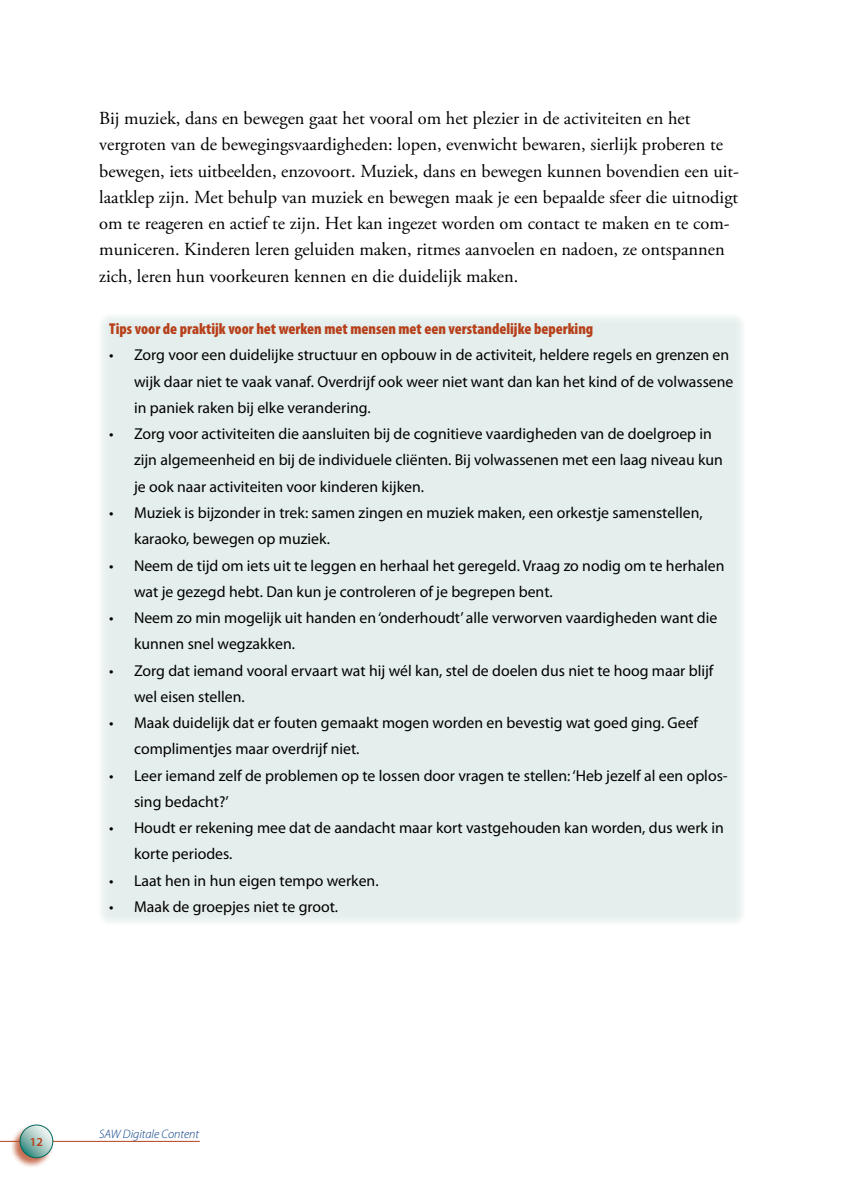
<style>
.page{position:relative;width:844px;height:1191px;background:#fff}
.page>*{position:absolute;margin:0;border:0;box-sizing:border-box;transform-origin:0 0}
.t1{font:18.38px/26.2px "Adobe Garamond Pro";color:#000}
.t2{font:15.75px/26.2px "Myriad Pro";color:#000}
.t3{font:900 condensed 15.75px "Myriad Pro";color:#b7401b}
.t4{font:italic 300 12.25px "Myriad Pro";color:#003882}
.t5{font:600 12.25px "Myriad Pro";color:#b7401b}
</style>
<div class="page">
<div style="left:99px;top:314px;width:645px;height:610px;background:#e4eeec"></div>
<hr style="left:0;top:1141px;width:200px;height:1px;background:#b7401b">
<div style="left:9px;top:1124px;width:44px;height:43px;background:#b7401b;opacity:.75"></div>
<svg style="left:20px;top:1125px;width:33px;height:32px"></svg>
<div style="left:20px;top:1124px;width:33px;height:34px;border:1px solid #00685b;border-radius:50%"></div>
<p class="t1" style="left:99px;top:106px;width:641px">Bij muziek, dans en bewegen gaat het vooral om het plezier in de activiteiten en het vergroten van de bewegingsvaardigheden: lopen, evenwicht bewaren, sierlijk proberen te bewegen, iets uitbeelden, enzovoort. Muziek, dans en bewegen kunnen bovendien een uit&shy;laatklep zijn. Met behulp van muziek en bewegen maak je een bepaalde sfeer die uitnodigt om te reageren en actief te zijn. Het kan ingezet worden om contact te maken en te com&shy;municeren. Kinderen leren geluiden maken, ritmes aanvoelen en nadoen, ze ontspannen zich, leren hun voorkeuren kennen en die duidelijk maken.</p>
<p class="t3" style="left:109px;top:320px;width:485px">Tips voor de praktijk voor het werken met mensen met een verstandelijke beperking</p>
<p class="t2" style="left:134px;top:342px;width:600px;text-indent:-25px">• Zorg voor een duidelijke structuur en opbouw in de activiteit, heldere regels en grenzen en wijk daar niet te vaak vanaf. Overdrijf ook weer niet want dan kan het kind of de volwassene in paniek raken bij elke verandering.</p>
<p class="t2" style="left:134px;top:420px;width:590px;text-indent:-25px">• Zorg voor activiteiten die aansluiten bij de cognitieve vaardigheden van de doelgroep in zijn algemeenheid en bij de individuele cliënten. Bij volwassenen met een laag niveau kun je ook naar activiteiten voor kinderen kijken.</p>
<p class="t2" style="left:134px;top:499px;width:570px;text-indent:-25px">• Muziek is bijzonder in trek: samen zingen en muziek maken, een orkestje samenstellen, karaoko, bewegen op muziek.</p>
<p class="t2" style="left:134px;top:552px;width:591px;text-indent:-25px">• Neem de tijd om iets uit te leggen en herhaal het geregeld. Vraag zo nodig om te herhalen wat je gezegd hebt. Dan kun je controleren of je begrepen bent.</p>
<p class="t2" style="left:134px;top:604px;width:584px;text-indent:-25px">• Neem zo min mogelijk uit handen en ‘onderhoudt’ alle verworven vaardigheden want die kunnen snel wegzakken.</p>
<p class="t2" style="left:134px;top:657px;width:581px;text-indent:-25px">• Zorg dat iemand vooral ervaart wat hij wél kan, stel de doelen dus niet te hoog maar blijf wel eisen stellen.</p>
<p class="t2" style="left:134px;top:709px;width:565px;text-indent:-25px">• Maak duidelijk dat er fouten gemaakt mogen worden en bevestig wat goed ging. Geef complimentjes maar overdrijf niet.</p>
<p class="t2" style="left:134px;top:762px;width:595px;text-indent:-25px">• Leer iemand zelf de problemen op te lossen door vragen te stellen: ‘Heb jezelf al een oplos&shy;sing bedacht?’</p>
<p class="t2" style="left:134px;top:814px;width:591px;text-indent:-25px">• Houdt er rekening mee dat de aandacht maar kort vastgehouden kan worden, dus werk in korte periodes.</p>
<p class="t2" style="left:109px;top:867px;width:271px">• Laat hen in hun eigen tempo werken.</p>
<p class="t2" style="left:109px;top:893px;width:230px">• Maak de groepjes niet te groot.</p>
<p class="t5" style="left:30px;top:1133px;width:15px">12</p>
<p class="t4" style="left:99px;top:1127px;width:101px">SAW Digitale Content</p>
</div>
